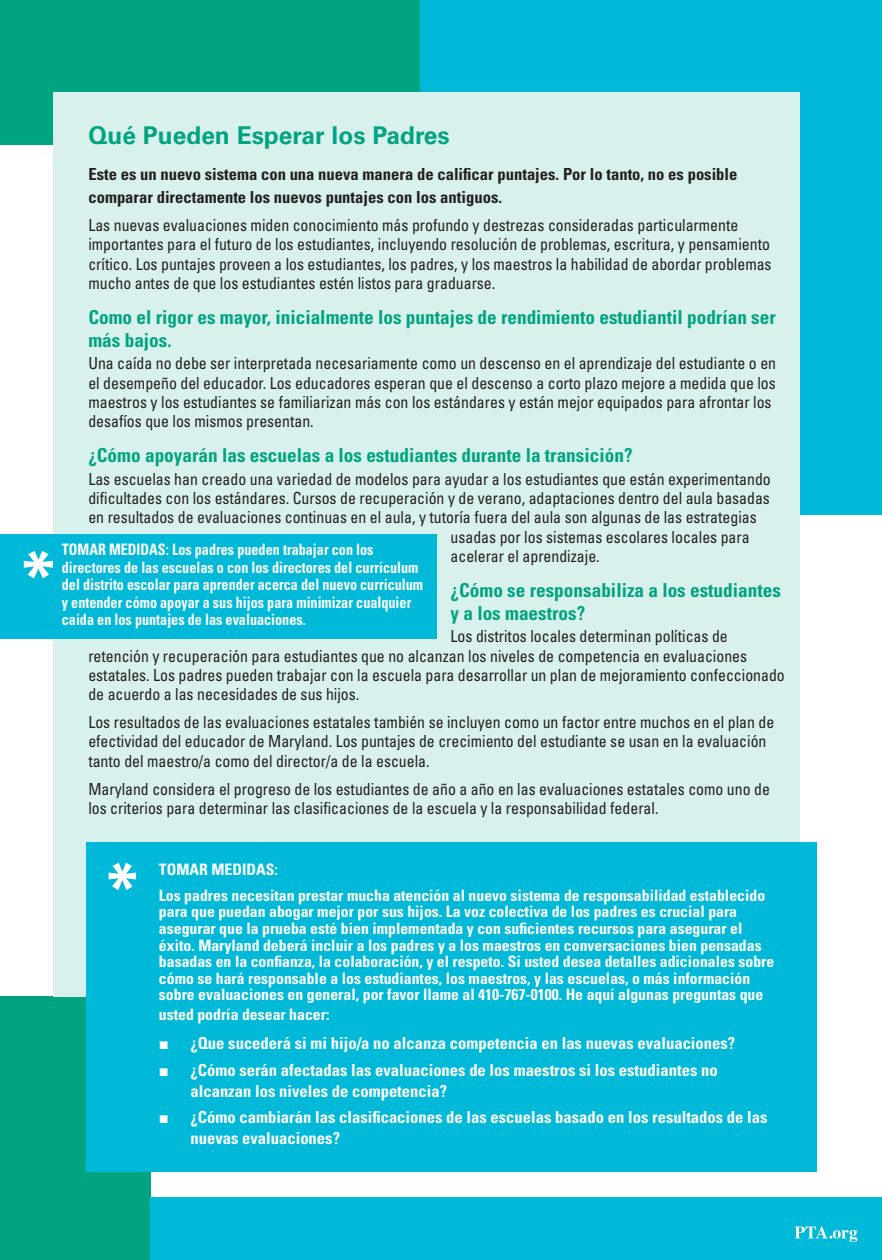
<style>
.page{position:relative;width:882px;height:1260px;background:#fff}
.page>*{position:absolute;margin:0;border:0;box-sizing:border-box;transform-origin:0 0}
.t1{font:700 24.5px "Univers LT Std";color:#00a481}
.t2{font:700 condensed 19.25px/22.8px "Univers LT Std";color:#00a481}
.smaller{font:condensed 16.62px/19.2px "Univers LT Std";color:#231f20;scale:.95 1}
.t3{font:700 condensed 16.62px/21px "Univers LT Std";color:#fff}
.t4{font:700 condensed 16.62px/22.8px "Univers LT Std";color:#231f20}
.t5{font:700 condensed 15.75px/16.6px "Univers LT Std";color:#fff}
.t6{font:700 condensed 15.75px/17.5px "Univers LT Std";color:#fff;scale:.9 1}
.s1{font-family:"Arial";font-weight:400;font-stretch:normal}
</style>
<div class="page">
<div style="left:0;top:997px;width:150px;height:263px;background:#00a481"></div>
<div style="left:150px;top:1197px;width:732px;height:63px;background:#00b9d8"></div>
<div style="left:0;top:0;width:882px;height:144px;background:#00a481"></div>
<div style="left:420px;top:0;width:462px;height:514px;background:#00b9d8"></div>
<div style="left:53px;top:93px;width:746px;height:904px;background:#d9f1ec"></div>
<svg style="left:795px;top:1226px;width:62px;height:16px"></svg>
<div style="left:87px;top:842px;width:730px;height:330px;background:#00b9d8"></div>
<svg style="left:109px;top:863px;width:27px;height:27px"></svg>
<div style="left:0;top:534px;width:437px;height:105px;background:#00b9d8"></div>
<svg style="left:24px;top:551px;width:29px;height:27px"></svg>
<p class="t1" style="left:88px;top:121px;width:363px">Qué Pueden Esperar los Padres</p>
<p class="t4" style="left:88px;top:163px;width:651px">Este es un nuevo sistema con una nueva manera de calificar puntajes. Por lo tanto, no es posible comparar directamente los nuevos puntajes con los antiguos.</p>
<p class="smaller" style="left:88px;top:215px;width:721px">Las nuevas evaluaciones miden conocimiento más profundo y destrezas consideradas particularmente importantes para el futuro de los estudiantes, incluyendo resolución de problemas, escritura, y pensamiento crítico. Los puntajes proveen a los estudiantes, los padres, y los maestros la habilidad de abordar problemas mucho antes de que los estudiantes estén listos para graduarse.</p>
<p class="t2" style="left:88px;top:306px;width:689px">Como el rigor es mayor, inicialmente los puntajes de rendimiento estudiantil podrían ser más bajos.</p>
<p class="smaller" style="left:88px;top:354px;width:725px">Una caída no debe ser interpretada necesariamente como un descenso en el aprendizaje del estudiante o en el desempeño del educador. Los educadores esperan que el descenso a corto plazo mejore a medida que los maestros y los estudiantes se familiarizan más con los estándares y están mejor equipados para afrontar los desafíos que los mismos presentan.</p>
<p class="t2" style="left:88px;top:444px;width:546px">¿Cómo apoyarán las escuelas a los estudiantes durante la transición?</p>
<p class="smaller" style="left:88px;top:469px;width:720px">Las escuelas han creado una variedad de modelos para ayudar a los estudiantes que están experimentando</p>
<p class="smaller" style="left:88px;top:488px;width:719px">dificultades con los estándares. Cursos de recuperación y de verano, adaptaciones dentro del aula basadas</p>
<p class="smaller" style="left:88px;top:508px;width:705px">en resultados de evaluaciones continuas en el aula, y tutoría fuera del aula son algunas de las estrategias</p>
<p class="smaller" style="left:451px;top:527px;width:316px">usadas por los sistemas escolares locales para</p>
<p class="smaller" style="left:451px;top:546px;width:158px">acelerar el aprendizaje.</p>
<p class="t2" style="left:451px;top:579px;width:332px">¿Cómo se responsabiliza a los estudiantes y a los maestros?</p>
<p class="smaller" style="left:88px;top:627px;width:735px;text-indent:362px">Los distritos locales determinan políticas de retención y recuperación para estudiantes que no alcanzan los niveles de competencia en evaluaciones estatales. Los padres pueden trabajar con la escuela para desarrollar un plan de mejoramiento confeccionado de acuerdo a las necesidades de sus hijos.</p>
<p class="smaller" style="left:88px;top:712px;width:724px">Los resultados de las evaluaciones estatales también se incluyen como un factor entre muchos en el plan de efectividad del educador de Maryland. Los puntajes de crecimiento del estudiante se usan en la evaluación tanto del maestro/a como del director/a de la escuela.</p>
<p class="smaller" style="left:88px;top:779px;width:719px">Maryland considera el progreso de los estudiantes de año a año en las evaluaciones estatales como uno de los criterios para determinar las clasificaciones de la escuela y la responsabilidad federal.</p>
<p class="t6" style="left:62px;top:541px;width:403px">TOMAR MEDIDAS: Los padres pueden trabajar con los directores de las escuelas o con los directores del currículum del distrito escolar para aprender acerca del nuevo currículum y entender cómo apoyar a sus hijos para minimizar cualquier caída en los puntajes de las evaluaciones.</p>
<p class="t5" style="left:159px;top:861px;width:120px">TOMAR MEDIDAS:</p>
<p class="t5" style="left:159px;top:887px;width:617px">Los padres necesitan prestar mucha atención al nuevo sistema de responsabilidad establecido para que puedan abogar mejor por sus hijos. La voz colectiva de los padres es crucial para asegurar que la prueba esté bien implementada y con suficientes recursos para asegurar el éxito. Maryland deberá incluir a los padres y a los maestros en conversaciones bien pensadas basadas en la confianza, la colaboración, y el respeto. Si usted desea detalles adicionales sobre cómo se hará responsable a los estudiantes, los maestros, y las escuelas, o más información sobre evaluaciones en general, por favor llame al 410-767-0100. He aquí algunas preguntas que</p>
<p class="t5" style="left:159px;top:1006px;width:172px">usted podría desear hacer:</p>
<p class="t3" style="left:159px;top:1033px;width:578px"><span class="s1">■</span> ¿Que sucederá si mi hijo/a no alcanza competencia en las nuevas evaluaciones?</p>
<p class="t3" style="left:190px;top:1059px;width:529px;text-indent:-32px"><span class="s1">■</span> ¿Cómo serán afectadas las evaluaciones de los maestros si los estudiantes no alcanzan los niveles de competencia?</p>
<p class="t3" style="left:190px;top:1106px;width:579px;text-indent:-32px"><span class="s1">■</span> ¿Cómo cambiarán las clasificaciones de las escuelas basado en los resultados de las nuevas evaluaciones?</p>
</div>
